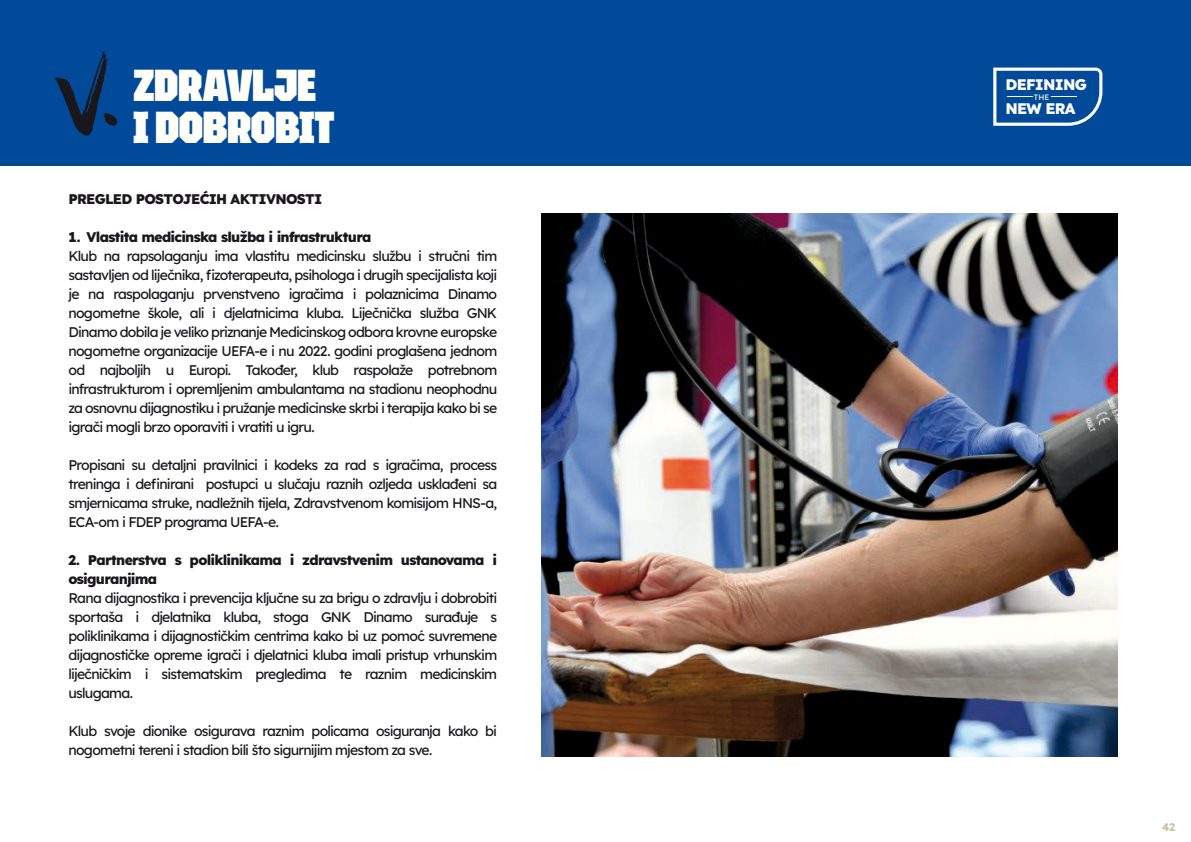
<style>
.page{position:relative;width:1191px;height:842px;background:#fff}
.page>*{position:absolute;margin:0;border:0;box-sizing:border-box;transform-origin:0 0}
.t1{font:900 44.7px "Tektur Condensed";letter-spacing:-.02em;color:#fffef9}
.t2{font:800 15.3px "Lexend";letter-spacing:-.05em;color:#fffef9}
.t3{font:14px/19px "Lexend";letter-spacing:-.06em;color:#1a171c;text-align:justify}
.t4{font:800 14px/19px "Lexend";letter-spacing:-.055em;color:#1a171c}
.t5{font:600 11.1px "Lexend";color:#cbbc9e}
.t6{font:7.8px "Lexend";color:#fffef9}
</style>
<div class="page">
<img style="left:542px;top:213px;width:575px;height:544px">
<div style="left:0;top:0;width:1191px;height:165px;background:#004a99"></div>
<svg style="left:993px;top:68px;width:109px;height:58px"></svg>
<h1 class="t1" style="left:133px;top:57px;width:185px">ZDRAVLJE</h1>
<h1 class="t1" style="left:133px;top:99px;width:203px">I DOBROBIT</h1>
<p class="t4" style="left:68px;top:188px;width:255px">PREGLED POSTOJEĆIH AKTIVNOSTI</p>
<p class="t4" style="left:68px;top:226px;width:304px">1. Vlastita medicinska služba i infrastruktura</p>
<p class="t3" style="left:68px;top:246px;width:430px">Klub na rapsolaganju ima vlastitu medicinsku službu i stručni tim sastavljen od liječnika, fizoterapeuta, psihologa i drugih specijalista koji je na raspolaganju prvenstveno igračima i polaznicima Dinamo nogometne škole, ali i djelatnicima kluba. Liječnička služba GNK Dinamo dobila je veliko priznanje Medicinskog odbora krovne europske nogometne organizacije UEFA-e i nu 2022. godini proglašena jednom od najboljih u Europi. Također, klub raspolaže potrebnom infrastrukturom i opremljenim ambulantama na stadionu neophodnu za osnovnu dijagnostiku i pružanje medicinske skrbi i terapija kako bi se igrači mogli brzo oporaviti i vratiti u igru.</p>
<p class="t3" style="left:68px;top:455px;width:430px">Propisani su detaljni pravilnici i kodeks za rad s igračima, process treninga i definirani postupci u slučaju raznih ozljeda usklađeni sa smjernicama struke, nadležnih tijela, Zdravstvenom komisijom HNS-a, ECA-om i FDEP programa UEFA-e.</p>
<p class="t4" style="left:68px;top:549px;width:430px">2. Partnerstva s poliklinikama i zdravstvenim ustanovama i osiguranjima</p>
<p class="t3" style="left:68px;top:588px;width:430px">Rana dijagnostika i prevencija ključne su za brigu o zdravlju i dobrobiti sportaša i djelatnika kluba, stoga GNK Dinamo surađuje s poliklinikama i dijagnostičkim centrima kako bi uz pomoć suvremene dijagnostičke opreme igrači i djelatnici kluba imali pristup vrhunskim liječničkim i sistematskim pregledima te raznim medicinskim uslugama.</p>
<p class="t3" style="left:68px;top:721px;width:430px">Klub svoje dionike osigurava raznim policama osiguranja kako bi nogometni tereni i stadion bili što sigurnijim mjestom za sve.</p>
<p class="t2" style="left:1005px;top:72px;width:83px">DEFINING</p>
<p class="t6" style="left:1034px;top:91px;width:17px">THE</p>
<p class="t2" style="left:1005px;top:96px;width:71px">NEW ERA</p>
<p class="t5" style="left:1162px;top:819px;width:15px">42</p>
</div>
